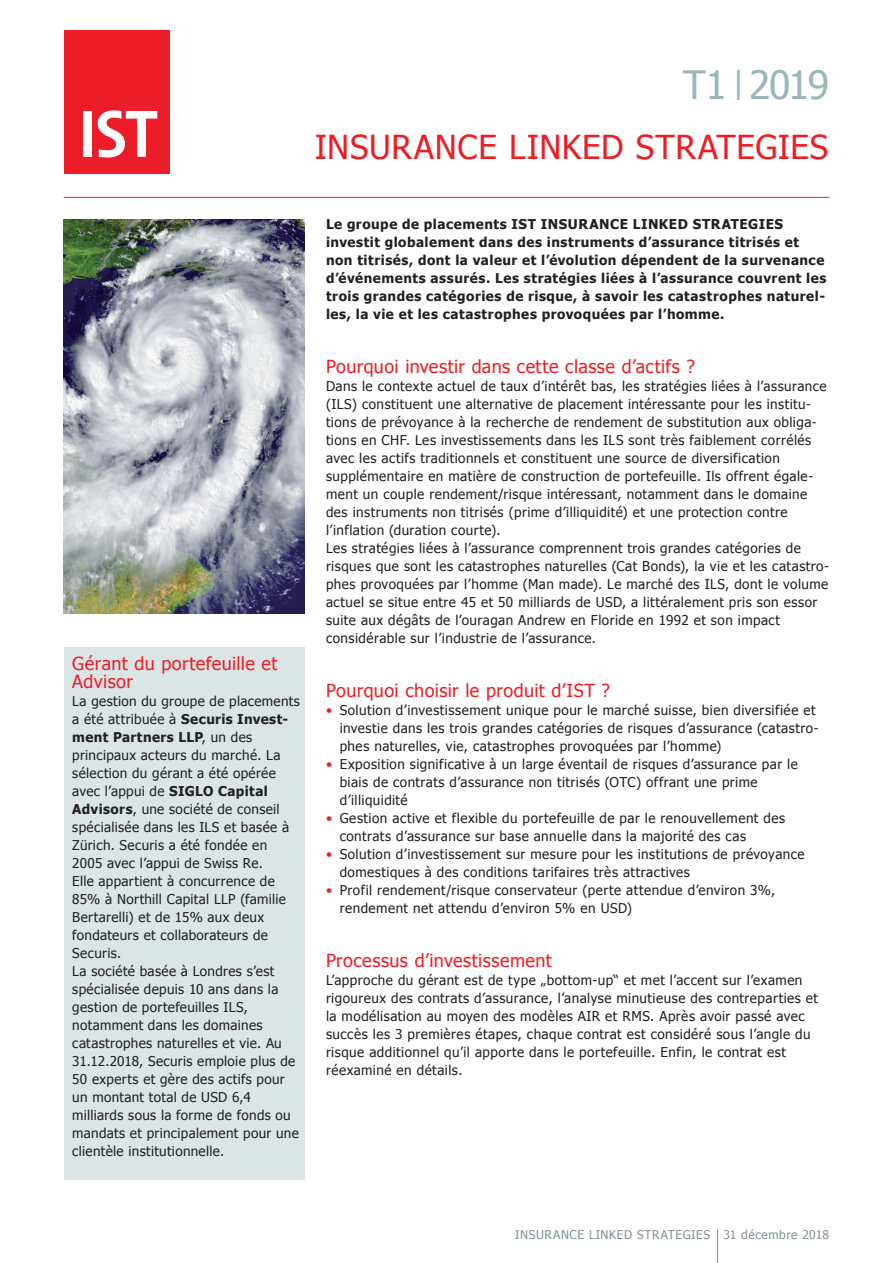
<style>
.page{position:relative;width:893px;height:1263px;background:#fff}
.page>*{position:absolute;margin:0;border:0;box-sizing:border-box;transform-origin:0 0}
.t1{font:39px "Tahoma";letter-spacing:-.04em;color:#99b6b8}
.t2{font:33px "Tahoma";letter-spacing:.025em;color:#ee1d23}
.t3{font:18px/18px "Tahoma";letter-spacing:.025em;color:#ee1d23}
.t4{font:13.5px/18px "Tahoma";letter-spacing:.035em;color:#231f20}
.t5{font:700 13.5px/18px "Tahoma";letter-spacing:.035em;color:#231f20}
.t6{font:12px "Tahoma";letter-spacing:.05em;color:#828f96}
.s1{font-size:31.5px}
.s2{font-weight:700}
.s3{color:#ee1d23}
</style>
<div class="page">
<hr style="left:717px;top:1229px;width:1px;height:34px;background:#828f96">
<div style="left:65px;top:31px;width:105px;height:143px;background:#ed1c29"></div>
<div style="left:83px;top:111px;width:9px;height:46px;background:#fff"></div>
<svg style="left:98px;top:110px;width:59px;height:47px"></svg>
<hr style="left:64px;top:197px;width:765px;height:1px;background:#ee1d23">
<img style="left:64px;top:219px;width:241px;height:394px">
<div style="left:64px;top:647px;width:241px;height:533px;background:#dce5e6"></div>
<h1 class="t1" style="left:683px;top:59px;width:148px">T1 <span class="s1">|</span> 2019</h1>
<h2 class="t2" style="left:315px;top:125px;width:515px">INSURANCE LINKED STRATEGIES</h2>
<h3 class="t3" style="left:72px;top:653px;width:207px">Gérant du portefeuille et<br>Advisor</h3>
<p class="t4" style="left:72px;top:691px;width:229px">La gestion du groupe de placements a été attribuée à <span class="s2">Securis Invest&shy;ment Partners LLP</span>, un des principaux acteurs du marché. La sélection du gérant a été opérée avec l’appui de <span class="s2">SIGLO Capital<br>Advisors</span>, une société de conseil spécialisée dans les ILS et basée à<br>Zürich. Securis a été fondée en<br>2005 avec l’appui de Swiss Re.<br>Elle appartient à concurrence de<br>85% à Northill Capital LLP (familie<br>Bertarelli) et de 15% aux deux fondateurs et collaborateurs de<br>Securis.<br>La société basée à Londres s’est spécialisée depuis 10 ans dans la gestion de portefeuilles ILS, notamment dans les domaines catastrophes naturelles et vie. Au<br>31.12.2018, Securis emploie plus de<br>50 experts et gère des actifs pour un montant total de USD 6,4 milliards sous la forme de fonds ou mandats et principalement pour une clientèle institutionnelle.</p>
<p class="t5" style="left:326px;top:215px;width:502px">Le groupe de placements IST INSURANCE LINKED STRATEGIES investit globalement dans des instruments d’assurance titrisés et non titrisés, dont la valeur et l’évolution dépendent de la survenance d’événements assurés. Les stratégies liées à l’assurance couvrent les trois grandes catégories de risque, à savoir les catastrophes naturel&shy;les, la vie et les catastrophes provoquées par l’homme.</p>
<h3 class="t3" style="left:326px;top:357px;width:371px">Pourquoi investir dans cette classe d’actifs ?</h3>
<p class="t4" style="left:326px;top:377px;width:505px">Dans le contexte actuel de taux d’intérêt bas, les stratégies liées à l’assurance (ILS) constituent une alternative de placement intéressante pour les institu&shy;tions de prévoyance à la recherche de rendement de substitution aux obliga&shy;tions en CHF. Les investissements dans les ILS sont très faiblement corrélés avec les actifs traditionnels et constituent une source de diversification supplémentaire en matière de construction de portefeuille. Ils offrent égale&shy;ment un couple rendement/risque intéressant, notamment dans le domaine des instruments non titrisés (prime d’illiquidité) et une protection contre l’inflation (duration courte).<br>Les stratégies liées à l’assurance comprennent trois grandes catégories de risques que sont les catastrophes naturelles (Cat Bonds), la vie et les catastro&shy;phes provoquées par l’homme (Man made). Le marché des ILS, dont le volume actuel se situe entre 45 et 50 milliards de USD, a littéralement pris son essor suite aux dégâts de l’ouragan Andrew en Floride en 1992 et son impact considérable sur l’industrie de l’assurance.</p>
<h3 class="t3" style="left:326px;top:681px;width:286px">Pourquoi choisir le produit d’IST ?</h3>
<p class="t4" style="left:340px;top:701px;width:480px;text-indent:-14px"><span class="s3">•</span> Solution d’investissement unique pour le marché suisse, bien diversifiée et investie dans les trois grandes catégories de risques d’assurance (catastro&shy;phes naturelles, vie, catastrophes provoquées par l’homme)</p>
<p class="t4" style="left:340px;top:755px;width:460px;text-indent:-14px"><span class="s3">•</span> Exposition significative à un large éventail de risques d’assurance par le biais de contrats d’assurance non titrisés (OTC) offrant une prime d’illiquidité</p>
<p class="t4" style="left:340px;top:809px;width:447px;text-indent:-14px"><span class="s3">•</span> Gestion active et flexible du portefeuille de par le renouvellement des contrats d’assurance sur base annuelle dans la majorité des cas</p>
<p class="t4" style="left:340px;top:845px;width:466px;text-indent:-14px"><span class="s3">•</span> Solution d’investissement sur mesure pour les institutions de prévoyance domestiques à des conditions tarifaires très attractives</p>
<p class="t4" style="left:340px;top:881px;width:437px;text-indent:-14px"><span class="s3">•</span> Profil rendement/risque conservateur (perte attendue d’environ 3%, rendement net attendu d’environ 5% en USD)</p>
<h3 class="t3" style="left:326px;top:951px;width:227px">Processus d’investissement</h3>
<p class="t4" style="left:326px;top:971px;width:494px">L’approche du gérant est de type „bottom-up“ et met l’accent sur l’examen rigoureux des contrats d’assurance, l’analyse minutieuse des contreparties et la modélisation au moyen des modèles AIR et RMS. Après avoir passé avec succès les 3 premières étapes, chaque contrat est considéré sous l’angle du risque additionnel qu’il apporte dans le portefeuille. Enfin, le contrat est réexaminé en détails.</p>
<p class="t6" style="left:515px;top:1227px;width:315px">INSURANCE LINKED STRATEGIES 31 décembre 2018</p>
</div>
